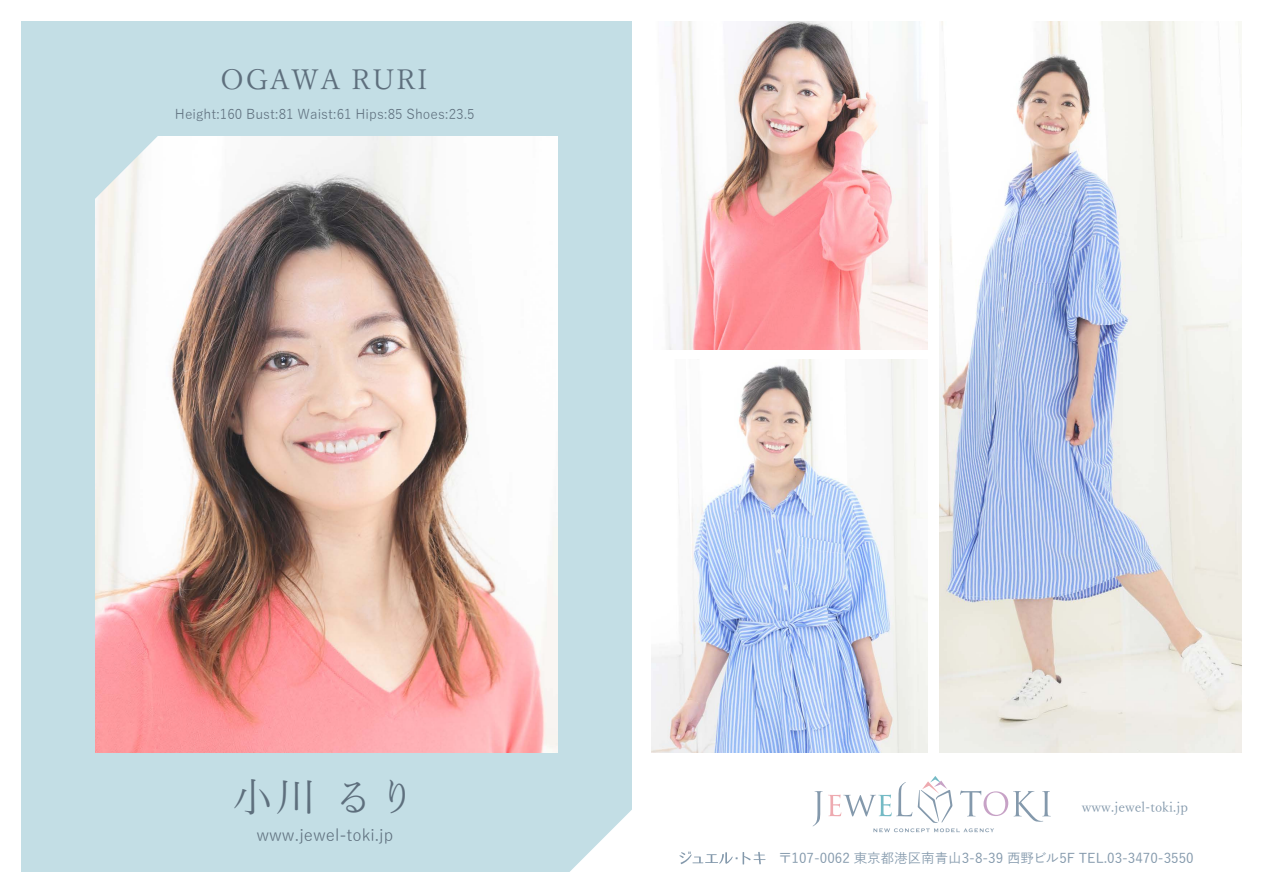
<style>
.page{position:relative;width:1263px;height:893px;background:#fff}
.page>*{position:absolute;margin:0;border:0;box-sizing:border-box;transform-origin:0 0}
.t1{font:40.5px "Yu Mincho";color:#5e6f7d}
.t2{font:27.6px "Yu Mincho";letter-spacing:.075em;color:#5e6f7d}
.t3{font:16.5px "Yu Gothic";color:#5e6f7d}
.t4{font:500 13.5px "Yu Gothic";color:#8499ac}
.t5{font:13.5px "Yu Gothic";color:#5e6f7d}
.t6{font:13.5px "Yu Mincho";color:#8499ac}
</style>
<div class="page">
<div style="left:21px;top:21px;width:610px;height:851px;background:#c3dee5"></div>
<svg style="left:570px;top:809px;width:62px;height:63px"></svg>
<svg style="left:813px;top:776px;width:238px;height:56px"></svg>
<svg style="left:679px;top:851px;width:86px;height:13px"></svg>
<img style="left:667px;top:21px;width:261px;height:328px">
<img style="left:96px;top:136px;width:461px;height:616px">
<img style="left:940px;top:21px;width:301px;height:732px">
<img style="left:651px;top:360px;width:277px;height:393px">
<svg style="left:95px;top:136px;width:63px;height:63px"></svg>
<h2 class="t2" style="left:220px;top:54px;width:208px">OGAWA RURI</h2>
<p class="t5" style="left:175px;top:101px;width:301px">Height:160 Bust:81 Waist:61 Hips:85 Shoes:23.5</p>
<h1 class="t1" style="left:232px;top:760px;width:186px">小川 るり</h1>
<p class="t3" style="left:256px;top:819px;width:139px">www.jewel-toki.jp</p>
<p class="t6" style="left:1082px;top:795px;width:108px">www.jewel-toki.jp</p>
<p class="t4" style="left:778px;top:846px;width:417px">〒107-0062 東京都港区南青山3-8-39 西野ビル5F TEL.03-3470-3550</p>
</div>
